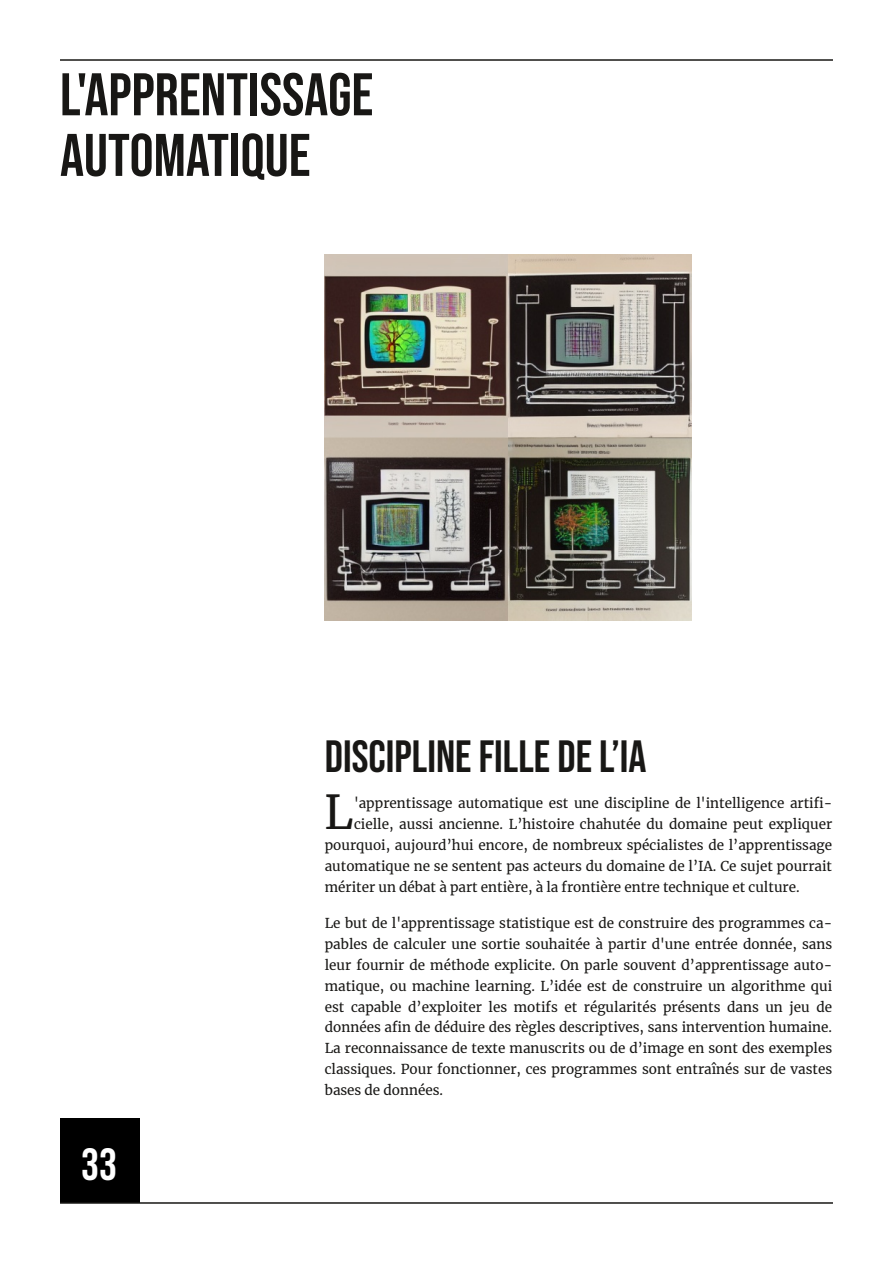
<style>
.page{position:relative;width:893px;height:1263px;background:#fff}
.page>*{position:absolute;margin:0;border:0;box-sizing:border-box;transform-origin:0 0}
.t1{font:60px/60.6px "Bebas Neue";color:#181715}
.t2{font:46.2px "Merriweather";color:#181715}
.t3{font:45px "Bebas Neue";color:#181715}
.t4{font:45px "Bebas Neue";color:#fff}
.t5{font:13.5px/21px "Merriweather";color:#181715;text-align:justify}
</style>
<div class="page">
<div style="left:60px;top:1118px;width:80px;height:85px;background:#000"></div>
<hr style="left:60px;top:1202px;width:773px;height:2px;background:#181715">
<hr style="left:60px;top:59px;width:773px;height:2px;background:#181715">
<img style="left:325px;top:254px;width:366px;height:367px">
<h1 class="t1" style="left:60px;top:67px;width:315px">L'APPRENTISSAGE<br>AUTOMATIQUE</h1>
<h3 class="t4" style="left:81px;top:1140px;width:37px">33</h3>
<h3 class="t3" style="left:325px;top:731px;width:323px">DISCIPLINE FILLE DE L’IA</h3>
<h2 class="t2" style="left:324px;top:783px;width:31px">L</h2>
<p class="t5" style="left:354px;top:792px;width:480px">'apprentissage automatique est une discipline de l'intelligence artifi-</p>
<p class="t5" style="left:354px;top:813px;width:480px">cielle, aussi ancienne. L’histoire chahutée du domaine peut expliquer</p>
<p class="t5" style="left:325px;top:834px;width:509px">pourquoi, aujourd’hui encore, de nombreux spécialistes de l’apprentissage</p>
<p class="t5" style="left:325px;top:855px;width:509px">automatique ne se sentent pas acteurs du domaine de l’IA. Ce sujet pourrait</p>
<p class="t5" style="left:325px;top:876px;width:476px">mériter un débat à part entière, à la frontière entre technique et culture.</p>
<p class="t5" style="left:325px;top:912px;width:509px">Le but de l'apprentissage statistique est de construire des programmes ca&shy;pables de calculer une sortie souhaitée à partir d'une entrée donnée, sans leur fournir de méthode explicite. On parle souvent d’apprentissage auto&shy;matique, ou machine learning. L’idée est de construire un algorithme qui est capable d’exploiter les motifs et régularités présents dans un jeu de données afin de déduire des règles descriptives, sans intervention humaine.<br>La reconnaissance de texte manuscrits ou de d’image en sont des exemples classiques. Pour fonctionner, ces programmes sont entraînés sur de vastes bases de données.</p>
</div>
